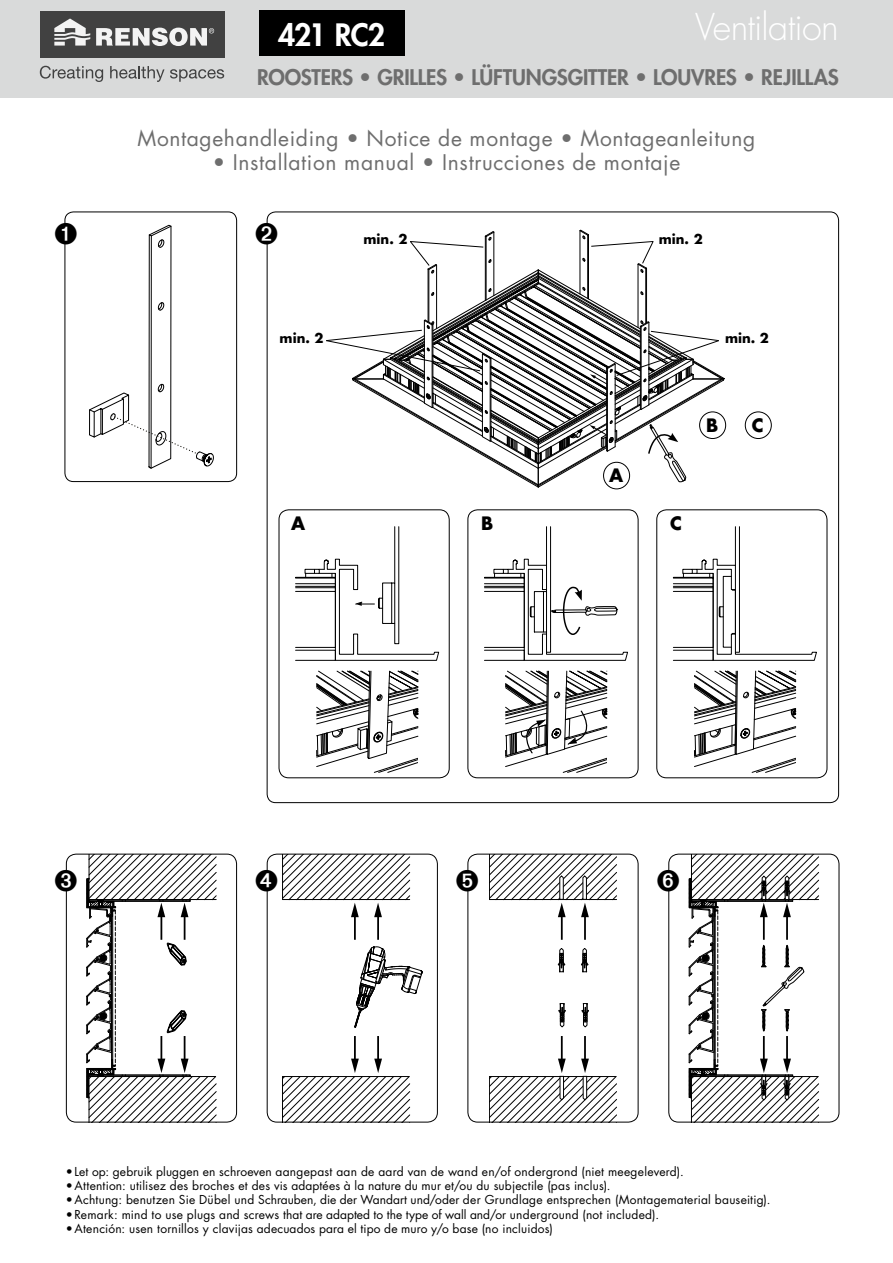
<style>
.page{position:relative;width:893px;height:1263px;background:#fff}
.page>*{position:absolute;margin:0;border:0;box-sizing:border-box;transform-origin:0 0}
.t1{font:300 36px "Futura Std";letter-spacing:-.02em;color:#fff}
.t2{font:800 30px "Futura Std";letter-spacing:-.035em;color:#fff}
.t3{font:21px "Futura Std";letter-spacing:.03em;color:#6e6e6e}
.t4{font:800 21px "Futura Std";letter-spacing:-.005em;color:#6e6e6e}
.t5{font:700 18px "Futura Std";color:#000}
.t6{font:700 13.2px "Futura Std";color:#000}
.t7{font:12px "Futura Std";letter-spacing:.015em;color:#000}
</style>
<div class="page">
<div style="left:0;top:0;width:893px;height:98px;background:#d9dada"></div>
<div style="left:40px;top:11px;width:184px;height:46px;background:#414141"></div>
<svg style="left:54px;top:19px;width:36px;height:27px"></svg>
<svg style="left:96px;top:28px;width:118px;height:18px"></svg>
<svg style="left:40px;top:66px;width:63px;height:16px"></svg>
<svg style="left:110px;top:66px;width:114px;height:16px"></svg>
<div style="left:259px;top:11px;width:145px;height:45px;background:#000"></div>
<div style="left:603px;top:462px;width:27px;height:27px;border:1px solid #000;border-radius:50%"></div>
<hr style="left:561px;top:914px;width:2px;height:25px;background:#000">
<hr style="left:584px;top:914px;width:2px;height:25px;background:#000">
<hr style="left:561px;top:1037px;width:2px;height:24px;background:#000">
<hr style="left:584px;top:1037px;width:2px;height:24px;background:#000">
<svg style="left:582px;top:1003px;width:7px;height:24px"></svg>
<svg style="left:489px;top:1058px;width:128px;height:62px"></svg>
<svg style="left:489px;top:856px;width:128px;height:61px"></svg>
<svg style="left:559px;top:1003px;width:6px;height:24px"></svg>
<svg style="left:558px;top:948px;width:7px;height:24px"></svg>
<svg style="left:581px;top:948px;width:7px;height:24px"></svg>
<div style="left:467px;top:854px;width:171px;height:268px;border:1px solid #000;border-radius:10px"></div>
<svg style="left:86px;top:856px;width:130px;height:264px"></svg>
<div style="left:89px;top:900px;width:101px;height:1px;border:1px solid #000"></div>
<div style="left:66px;top:854px;width:171px;height:268px;border:1px solid #000;border-radius:10px"></div>
<svg style="left:689px;top:856px;width:130px;height:264px"></svg>
<div style="left:668px;top:854px;width:171px;height:268px;border:1px solid #000;border-radius:10px"></div>
<svg style="left:89px;top:225px;width:125px;height:244px"></svg>
<div style="left:65px;top:212px;width:172px;height:270px;border:1px solid #000;border-radius:9px"></div>
<div style="left:656px;top:509px;width:171px;height:269px;border:1px solid #000;border-radius:10px"></div>
<div style="left:467px;top:509px;width:171px;height:269px;border:1px solid #000;border-radius:10px"></div>
<div style="left:279px;top:509px;width:171px;height:269px;border:1px solid #000;border-radius:10px"></div>
<svg style="left:317px;top:671px;width:102px;height:101px"></svg>
<svg style="left:296px;top:527px;width:143px;height:133px"></svg>
<svg style="left:506px;top:671px;width:102px;height:101px"></svg>
<svg style="left:694px;top:671px;width:103px;height:101px"></svg>
<svg style="left:673px;top:527px;width:144px;height:133px"></svg>
<hr style="left:673px;top:577px;width:40px;height:1px;background:#000">
<svg style="left:484px;top:527px;width:144px;height:133px"></svg>
<div style="left:699px;top:412px;width:27px;height:27px;border:1px solid #000;border-radius:50%"></div>
<div style="left:745px;top:412px;width:26px;height:27px;border:1px solid #000;border-radius:50%"></div>
<svg style="left:326px;top:230px;width:398px;height:257px"></svg>
<svg style="left:65px;top:870px;width:3px;height:21px"></svg>
<svg style="left:266px;top:854px;width:157px;height:268px"></svg>
<svg style="left:467px;top:870px;width:2px;height:21px"></svg>
<svg style="left:668px;top:870px;width:2px;height:21px"></svg>
<svg style="left:64px;top:222px;width:3px;height:22px"></svg>
<h1 class="t1" style="left:695px;top:5px;width:145px">Ventilation</h1>
<h3 class="t4" style="left:257px;top:64px;width:583px">ROOSTERS • GRILLES • LÜFTUNGSGITTER • LOUVRES • REJILLAS</h3>
<h2 class="t2" style="left:278px;top:16px;width:109px">421 RC2</h2>
<h3 class="t3" style="left:138px;top:125px;width:619px">Montagehandleiding • Notice de montage • Montageanleitung</h3>
<h3 class="t3" style="left:213px;top:149px;width:469px">• Installation manual • Instrucciones de montaje</h3>
<p class="t6" style="left:280px;top:330px;width:45px">min. 2</p>
<p class="t6" style="left:364px;top:230px;width:45px">min. 2</p>
<h3 class="t5" style="left:609px;top:463px;width:16px">A</h3>
<p class="t6" style="left:659px;top:230px;width:45px">min. 2</p>
<p class="t6" style="left:725px;top:330px;width:45px">min. 2</p>
<h3 class="t5" style="left:706px;top:413px;width:14px">B</h3>
<h3 class="t5" style="left:752px;top:413px;width:13px">C</h3>
<h3 class="t5" style="left:291px;top:511px;width:16px">A</h3>
<h3 class="t5" style="left:481px;top:511px;width:14px">B</h3>
<h3 class="t5" style="left:670px;top:511px;width:13px">C</h3>
<p class="t7" style="left:66px;top:1163px;width:619px">•Let op: gebruik pluggen en schroeven aangepast aan de aard van de wand en/of ondergrond (niet meegeleverd).</p>
<p class="t7" style="left:66px;top:1178px;width:546px">•Attention: utilisez des broches et des vis adaptées à la nature du mur et/ou du subjectile (pas inclus).</p>
<p class="t7" style="left:66px;top:1192px;width:706px">•Achtung: benutzen Sie Dübel und Schrauben, die der Wandart und/oder der Grundlage entsprechen (Montagematerial bauseitig).</p>
<p class="t7" style="left:66px;top:1206px;width:595px">•Remark: mind to use plugs and screws that are adapted to the type of wall and/or underground (not included).</p>
<p class="t7" style="left:66px;top:1221px;width:489px">•Atención: usen tornillos y clavijas adecuados para el tipo de muro y/o base (no incluidos)</p>
</div>
